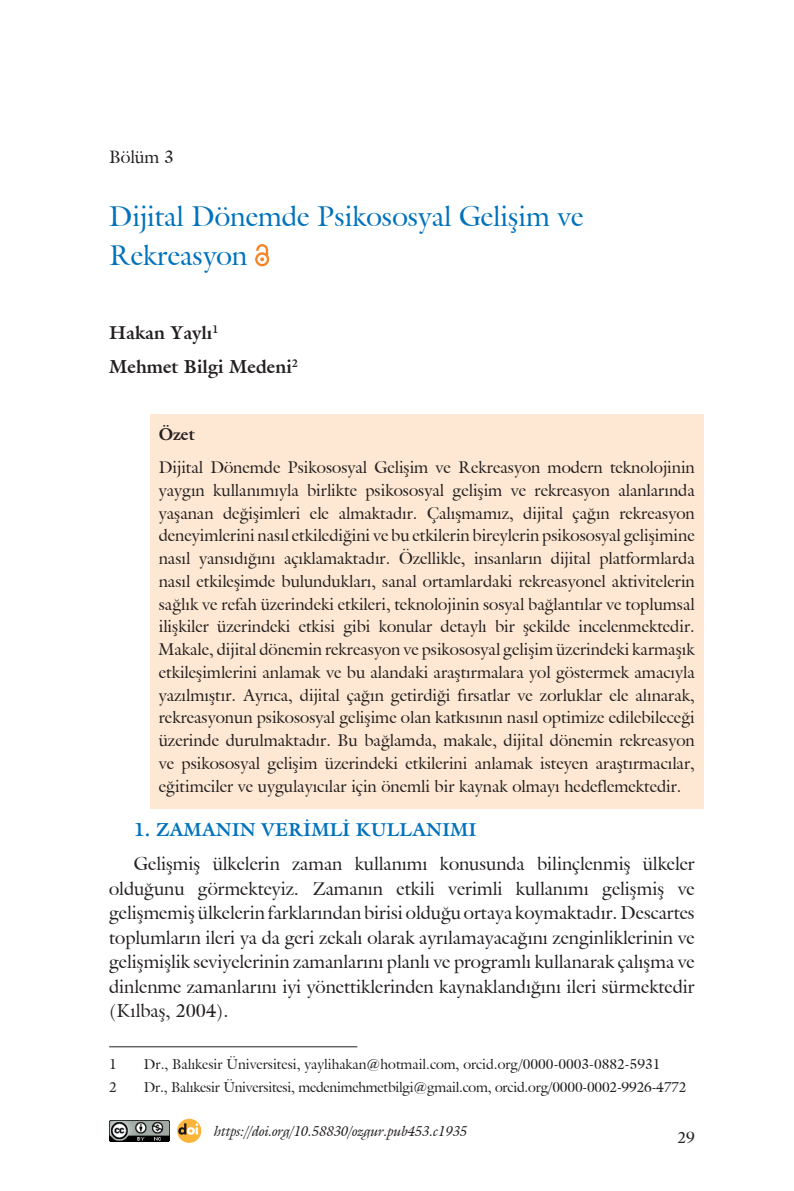
<style>
.page{position:relative;width:794px;height:1191px;background:#fff}
.page>*{position:absolute;margin:0;border:0;box-sizing:border-box;transform-origin:0 0}
.t1{font:28px/38.5px "Galliard IT Cby BT";color:#0072bc}
.t2{font:18.38px/24.5px "Galliard IT Cby BT";color:#231f20;text-align:justify}
.t3{font:700 18.38px/34.5px "Galliard IT Cby BT";color:#231f20}
.t4{font:700 18.38px "Galliard IT Cby BT";color:#0072bc}
.t5{font:17.5px "Galliard IT Cby BT";color:#231f20}
.t6{font:16.62px/22.8px "Galliard IT Cby BT";color:#231f20;text-align:justify}
.t7{font:700 16.62px "Galliard IT Cby BT";color:#231f20}
.t8{font:15.75px "Galliard IT Cby BT";color:#231f20}
.t9{font:14px "Galliard IT Cby BT";letter-spacing:-.015em;color:#231f20}
.t10{font:italic 14px "Galliard IT Cby BT";color:#231f20}
</style>
<div class="page">
<div style="left:150px;top:414px;width:554px;height:395px;background:#fee8d3"></div>
<svg style="left:255px;top:244px;width:14px;height:22px"></svg>
<hr style="left:109px;top:1046px;width:248px;height:1px;background:#231f20">
<img style="left:109px;top:1120px;width:60px;height:21px">
<svg style="left:177px;top:1118px;width:24px;height:24px"></svg>
<svg style="left:178px;top:1123px;width:20px;height:11px"></svg>
<p class="t5" style="left:109px;top:145px;width:66px">Bölüm 3</p>
<h1 class="t1" style="left:109px;top:197px;width:476px">Dijital Dönemde Psikososyal Gelişim ve<br>Rekreasyon</h1>
<p class="t3" style="left:109px;top:315px;width:190px">Hakan Yaylı<sup>1<br></sup>Mehmet Bilgi Medeni<sup>2</sup></p>
<p class="t7" style="left:159px;top:424px;width:38px">Özet</p>
<p class="t6" style="left:159px;top:456px;width:537px">Dijital Dönemde Psikososyal Gelişim ve Rekreasyon modern teknolojinin yaygın kullanımıyla birlikte psikososyal gelişim ve rekreasyon alanlarında yaşanan değişimleri ele almaktadır. Çalışmamız, dijital çağın rekreasyon deneyimlerini nasıl etkilediğini ve bu etkilerin bireylerin psikososyal gelişimine nasıl yansıdığını açıklamaktadır. Özellikle, insanların dijital platformlarda nasıl etkileşimde bulundukları, sanal ortamlardaki rekreasyonel aktivitelerin sağlık ve refah üzerindeki etkileri, teknolojinin sosyal bağlantılar ve toplumsal ilişkiler üzerindeki etkisi gibi konular detaylı bir şekilde incelenmektedir.<br>Makale, dijital dönemin rekreasyon ve psikososyal gelişim üzerindeki karmaşık etkileşimlerini anlamak ve bu alandaki araştırmalara yol göstermek amacıyla yazılmıştır. Ayrıca, dijital çağın getirdiği fırsatlar ve zorluklar ele alınarak, rekreasyonun psikososyal gelişime olan katkısının nasıl optimize edilebileceği üzerinde durulmaktadır. Bu bağlamda, makale, dijital dönemin rekreasyon ve psikososyal gelişim üzerindeki etkilerini anlamak isteyen araştırmacılar, eğitimciler ve uygulayıcılar için önemli bir kaynak olmayı hedeflemektedir.</p>
<p class="t4" style="left:134px;top:817px;width:344px">1. ZAMANIN VERİMLİ KULLANIMI</p>
<p class="t2" style="left:109px;top:851px;width:587px;text-indent:25px">Gelişmiş ülkelerin zaman kullanımı konusunda bilinçlenmiş ülkeler olduğunu görmekteyiz. Zamanın etkili verimli kullanımı gelişmiş ve gelişmemiş ülkelerin farklarından birisi olduğu ortaya koymaktadır. Descartes toplumların ileri ya da geri zekalı olarak ayrılamayacağını zenginliklerinin ve gelişmişlik seviyelerinin zamanlarını planlı ve programlı kullanarak çalışma ve dinlenme zamanlarını iyi yönettiklerinden kaynaklandığını ileri sürmektedir (Kılbaş, 2004).</p>
<p class="t9" style="left:109px;top:1055px;width:9px">1</p>
<p class="t9" style="left:144px;top:1055px;width:518px">Dr., Balıkesir Üniversitesi, yaylihakan@hotmail.com, orcid.org/0000-0003-0882-5931</p>
<p class="t9" style="left:109px;top:1077px;width:9px">2</p>
<p class="t9" style="left:144px;top:1077px;width:544px">Dr., Balıkesir Üniversitesi, medenimehmetbilgi@gmail.com, orcid.org/0000-0002-9926-4772</p>
<p class="t10" style="left:214px;top:1121px;width:255px">https://doi.org/10.58830/ozgur.pub453.c1935</p>
<p class="t8" style="left:677px;top:1127px;width:19px">29</p>
</div>
